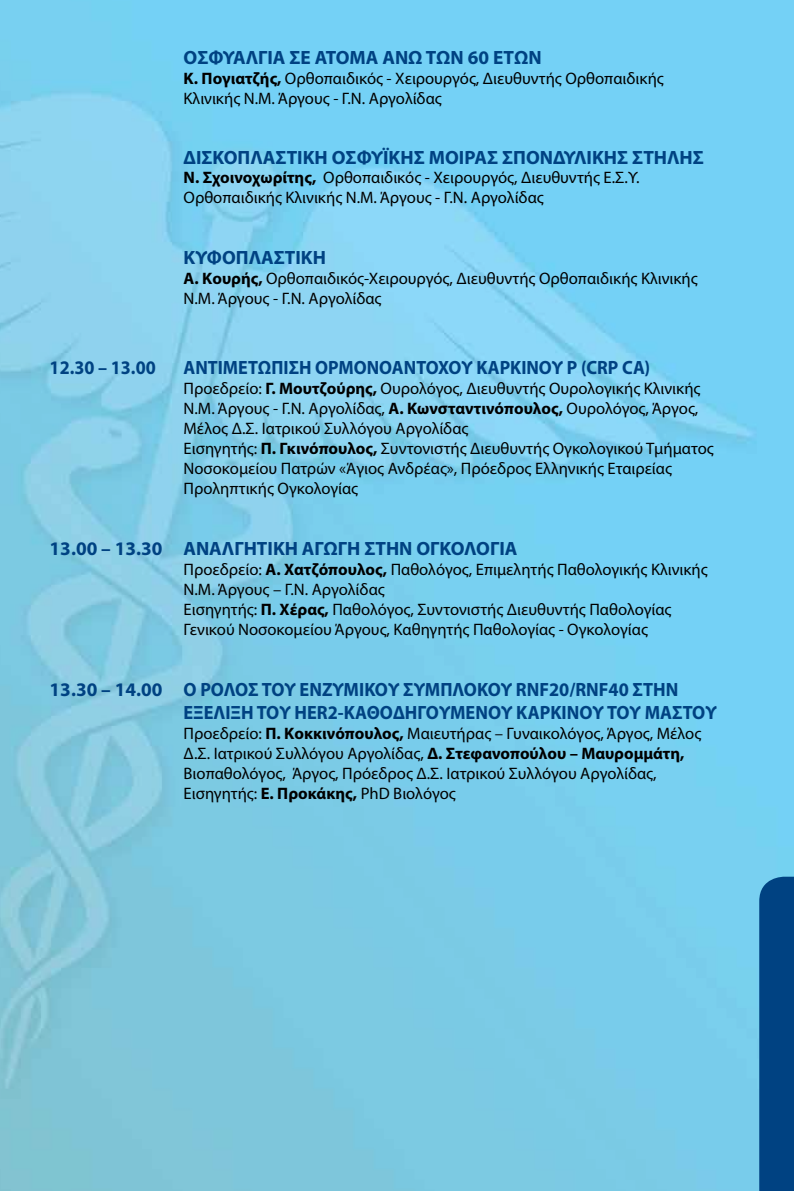
<style>
.page{position:relative;width:794px;height:1191px;background:#fff}
.page>*{position:absolute;margin:0;border:0;box-sizing:border-box;transform-origin:0 0}
.t1{font:700 19.25px/23.1px "Myriad Pro";color:#004282}
.t2{font:700 19.25px "Myriad Pro";color:#004282;scale:.94 1}
.t3{font:16.62px/19.9px "Myriad Pro";color:#000}
.s1{font-weight:700}
</style>
<div class="page">
<img style="left:0;top:0;width:794px;height:1191px">
<div style="left:759px;top:876px;width:35px;height:315px;background:#004282"></div>
<p class="t1" style="left:183px;top:45px;width:359px">ΟΣΦΥΑΛΓΙΑ ΣΕ ΑΤΟΜΑ ΑΝΩ ΤΩΝ 60 ΕΤΩΝ</p>
<p class="t3" style="left:184px;top:68px;width:482px"><span class="s1">Κ. Πογιατζής,</span> Ορθοπαιδικός - Χειρουργός, Διευθυντής Ορθοπαιδικής<br>Κλινικής Ν.Μ. Άργους - Γ.Ν. Αργολίδας</p>
<p class="t1" style="left:183px;top:145px;width:522px">ΔΙΣΚΟΠΛΑΣΤΙΚΗ ΟΣΦΥΪΚΗΣ ΜΟΙΡΑΣ ΣΠΟΝΔΥΛΙΚΗΣ ΣΤΗΛΗΣ</p>
<p class="t3" style="left:184px;top:168px;width:457px"><span class="s1">Ν. Σχοινοχωρίτης,</span> Ορθοπαιδικός - Χειρουργός, Διευθυντής Ε.Σ.Υ.<br>Ορθοπαιδικής Κλινικής Ν.Μ. Άργους - Γ.Ν. Αργολίδας</p>
<p class="t1" style="left:183px;top:246px;width:144px">ΚΥΦΟΠΛΑΣΤΙΚΗ</p>
<p class="t3" style="left:184px;top:268px;width:515px"><span class="s1">Α. Κουρής,</span> Ορθοπαιδικός-Χειρουργός, Διευθυντής Ορθοπαιδικής Κλινικής<br>Ν.Μ. Άργους - Γ.Ν. Αργολίδας</p>
<p class="t2" style="left:50px;top:355px;width:114px">12.30 – 13.00</p>
<p class="t2" style="left:183px;top:355px;width:498px">ΑΝΤΙΜΕΤΩΠΙΣΗ ΟΡΜΟΝΟΑΝΤΟΧΟΥ ΚΑΡΚΙΝΟΥ P (CRP CA)</p>
<p class="t3" style="left:184px;top:378px;width:531px">Προεδρείο: <span class="s1">Γ. Μουτζούρης,</span> Ουρολόγος, Διευθυντής Ουρολογικής Κλινικής Ν.Μ. Άργους - Γ.Ν. Αργολίδας, <span class="s1">Α. Κωνσταντινόπουλος,</span> Ουρολόγος, Άργος, Μέλος Δ.Σ. Ιατρικού Συλλόγου Αργολίδας<br>Εισηγητής: <span class="s1">Π. Γκινόπουλος,</span> Συντονιστής Διευθυντής Ογκολογικού Τμήματος Νοσοκομείου Πατρών «Άγιος Ανδρέας», Πρόεδρος Ελληνικής Εταιρείας Προληπτικής Ογκολογίας</p>
<p class="t1" style="left:50px;top:536px;width:469px">13.00 – 13.30 ΑΝΑΛΓΗΤΙΚΗ ΑΓΩΓΗ ΣΤΗΝ ΟΓΚΟΛΟΓΙΑ</p>
<p class="t3" style="left:184px;top:559px;width:525px">Προεδρείο: <span class="s1">Α. Χατζόπουλος,</span> Παθολόγος, Επιμελητής Παθολογικής Κλινικής Ν.Μ. Άργους – Γ.Ν. Αργολίδας<br>Εισηγητής: <span class="s1">Π. Χέρας,</span> Παθολόγος, Συντονιστής Διευθυντής Παθολογίας Γενικού Νοσοκομείου Άργους, Καθηγητής Παθολογίας - Ογκολογίας</p>
<p class="t1" style="left:183px;top:677px;width:535px;text-indent:-134px">13.30 – 14.00 Ο ΡΟΛΟΣ ΤΟΥ ΕΝΖΥΜΙΚΟΥ ΣΥΜΠΛΟΚΟΥ RNF20/RNF40 ΣΤΗΝ<br>ΕΞΕΛΙΞΗ ΤΟΥ HER2-ΚΑΘΟΔΗΓΟΥΜΕΝΟΥ ΚΑΡΚΙΝΟΥ ΤΟΥ ΜΑΣΤΟΥ</p>
<p class="t3" style="left:184px;top:723px;width:519px">Προεδρείο: <span class="s1">Π. Κοκκινόπουλος,</span> Μαιευτήρας – Γυναικολόγος, Άργος, Μέλος Δ.Σ. Ιατρικού Συλλόγου Αργολίδας, <span class="s1">Δ. Στεφανοπούλου – Μαυρομμάτη, </span>Βιοπαθολόγος, Άργος, Πρόεδρος Δ.Σ. Ιατρικού Συλλόγου Αργολίδας, Εισηγητής: <span class="s1">Ε. Προκάκης,</span> PhD Βιολόγος</p>
</div>
